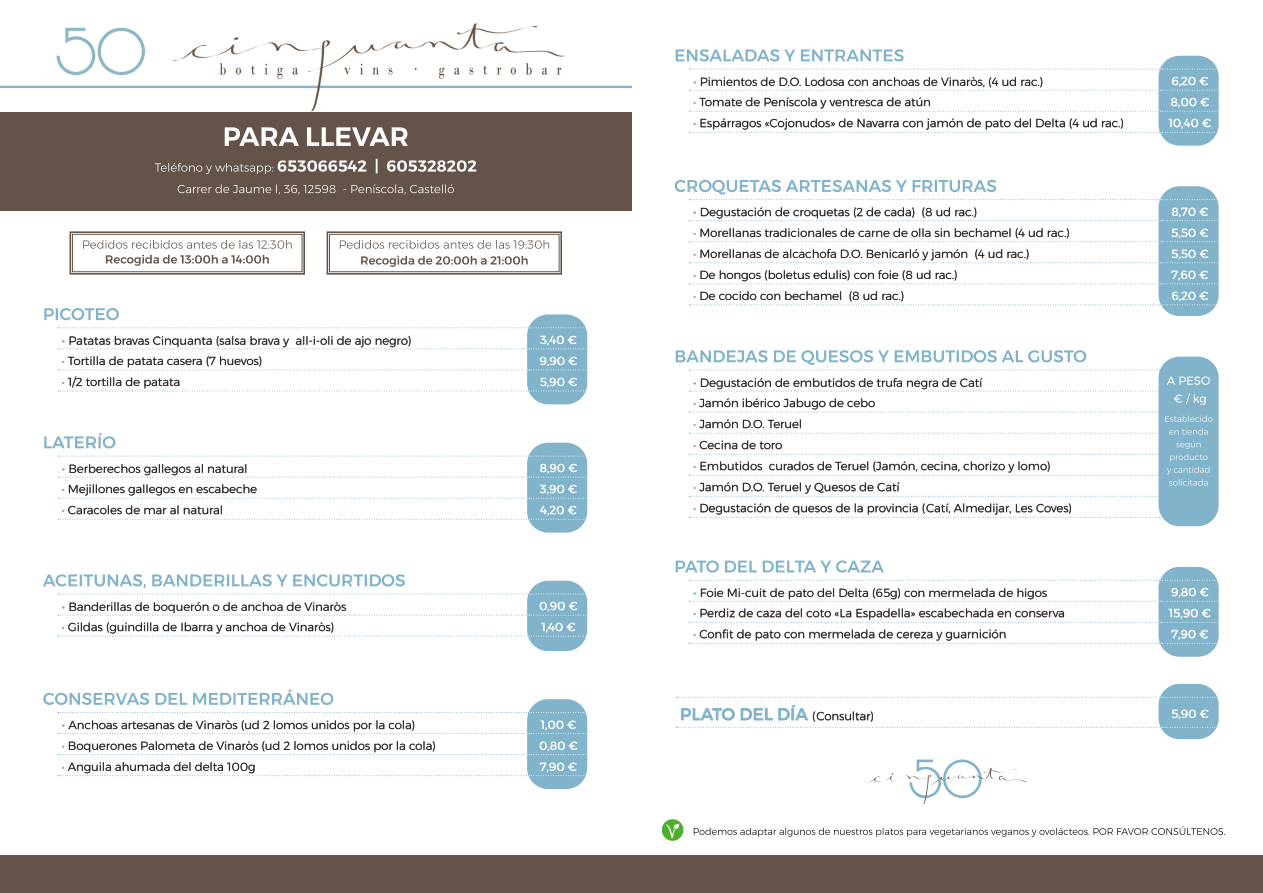
<style>
.page{position:relative;width:1263px;height:893px;background:#fff}
.page>*{position:absolute;margin:0;border:0;box-sizing:border-box;transform-origin:0 0}
.t1{font:500 16.95px "Montserrat";color:#81b3cb}
.t2{font:300 11.7px "Montserrat";color:#231f20}
.t3{font:11.7px "Montserrat";color:#fff}
.s1{font-weight:400;font-size:12.75px;color:#81b3cb}
.s2{font-weight:400;color:#81b3cb}
.s3{font-weight:300;font-size:11.7px;color:#231f20}
</style>
<div class="page">
<div style="left:527px;top:314px;width:60px;height:90px;background:#81b3cb;border-radius:21px"></div>
<svg style="left:58px;top:327px;width:528px;height:1px"></svg>
<div style="left:527px;top:699px;width:60px;height:90px;background:#81b3cb;border-radius:21px"></div>
<svg style="left:58px;top:712px;width:528px;height:1px"></svg>
<div style="left:527px;top:581px;width:60px;height:70px;background:#81b3cb;border-radius:21px"></div>
<svg style="left:58px;top:594px;width:528px;height:1px"></svg>
<div style="left:527px;top:443px;width:60px;height:90px;background:#81b3cb;border-radius:21px"></div>
<svg style="left:58px;top:456px;width:528px;height:1px"></svg>
<svg style="left:58px;top:376px;width:530px;height:16px"></svg>
<svg style="left:58px;top:356px;width:530px;height:14px"></svg>
<svg style="left:58px;top:336px;width:530px;height:13px"></svg>
<svg style="left:44px;top:308px;width:75px;height:12px"></svg>
<svg style="left:58px;top:506px;width:530px;height:14px"></svg>
<svg style="left:58px;top:485px;width:530px;height:14px"></svg>
<svg style="left:58px;top:464px;width:530px;height:14px"></svg>
<svg style="left:44px;top:433px;width:71px;height:15px"></svg>
<svg style="left:58px;top:623px;width:530px;height:14px"></svg>
<svg style="left:58px;top:602px;width:530px;height:14px"></svg>
<svg style="left:43px;top:574px;width:362px;height:14px"></svg>
<svg style="left:58px;top:762px;width:530px;height:14px"></svg>
<svg style="left:58px;top:741px;width:530px;height:14px"></svg>
<svg style="left:58px;top:720px;width:530px;height:14px"></svg>
<svg style="left:43px;top:689px;width:290px;height:16px"></svg>
<img style="left:0;top:23px;width:631px;height:90px">
<div style="left:0;top:113px;width:631px;height:98px;background:#635348"></div>
<svg style="left:155px;top:159px;width:321px;height:15px"></svg>
<svg style="left:225px;top:127px;width:183px;height:19px"></svg>
<svg style="left:178px;top:184px;width:276px;height:10px"></svg>
<svg style="left:69px;top:231px;width:236px;height:44px"></svg>
<svg style="left:326px;top:231px;width:236px;height:44px"></svg>
<div style="left:0;top:856px;width:631px;height:37px;background:#635348"></div>
<svg style="left:866px;top:759px;width:162px;height:45px"></svg>
<div style="left:631px;top:856px;width:632px;height:37px;background:#635348"></div>
<div style="left:1158px;top:186px;width:61px;height:130px;background:#81b3cb;border-radius:21px"></div>
<div style="left:1158px;top:357px;width:61px;height:169px;background:#81b3cb;border-radius:21px"></div>
<div style="left:1158px;top:684px;width:61px;height:55px;background:#81b3cb;border-radius:21px"></div>
<svg style="left:676px;top:697px;width:542px;height:1px"></svg>
<div style="left:1158px;top:567px;width:61px;height:90px;background:#81b3cb;border-radius:21px"></div>
<svg style="left:689px;top:580px;width:529px;height:1px"></svg>
<div style="left:1158px;top:56px;width:61px;height:90px;background:#81b3cb;border-radius:21px"></div>
<svg style="left:689px;top:69px;width:529px;height:1px"></svg>
<svg style="left:689px;top:291px;width:530px;height:14px"></svg>
<svg style="left:689px;top:270px;width:530px;height:14px"></svg>
<svg style="left:689px;top:249px;width:530px;height:14px"></svg>
<svg style="left:689px;top:228px;width:530px;height:14px"></svg>
<svg style="left:689px;top:208px;width:530px;height:13px"></svg>
<svg style="left:675px;top:180px;width:543px;height:20px"></svg>
<svg style="left:689px;top:504px;width:530px;height:14px"></svg>
<svg style="left:689px;top:441px;width:530px;height:56px"></svg>
<svg style="left:676px;top:350px;width:543px;height:85px"></svg>
<svg style="left:689px;top:630px;width:530px;height:14px"></svg>
<svg style="left:689px;top:609px;width:530px;height:14px"></svg>
<svg style="left:689px;top:588px;width:530px;height:14px"></svg>
<svg style="left:676px;top:560px;width:208px;height:13px"></svg>
<svg style="left:676px;top:705px;width:543px;height:23px"></svg>
<svg style="left:689px;top:119px;width:530px;height:14px"></svg>
<svg style="left:689px;top:98px;width:530px;height:14px"></svg>
<svg style="left:689px;top:77px;width:530px;height:14px"></svg>
<svg style="left:676px;top:49px;width:227px;height:12px"></svg>
<svg style="left:662px;top:819px;width:21px;height:22px"></svg>
<svg style="left:694px;top:826px;width:531px;height:11px"></svg>
<p class="t2" style="left:62px;top:332px;width:351px"><span class="s1">•</span> Patatas bravas Cinquanta (salsa brava y all-i-oli de ajo negro)</p>
<p class="t3" style="left:540px;top:331px;width:38px">3,40 €</p>
<p class="t2" style="left:62px;top:352px;width:202px"><span class="s2">•</span> Tortilla de patata casera (7 huevos)</p>
<p class="t3" style="left:540px;top:352px;width:39px">9,90 €</p>
<p class="t2" style="left:62px;top:373px;width:120px"><span class="s2">•</span> 1/2 tortilla de patata</p>
<p class="t3" style="left:540px;top:373px;width:39px">5,90 €</p>
<p class="t2" style="left:62px;top:460px;width:187px"><span class="s1">•</span> Berberechos gallegos al natural</p>
<p class="t3" style="left:540px;top:459px;width:39px">8,90 €</p>
<p class="t2" style="left:62px;top:480px;width:197px"><span class="s2">•</span> Mejillones gallegos en escabeche</p>
<p class="t3" style="left:540px;top:480px;width:39px">3,90 €</p>
<p class="t2" style="left:62px;top:501px;width:163px"><span class="s2">•</span> Caracoles de mar al natural</p>
<p class="t3" style="left:540px;top:501px;width:38px">4,20 €</p>
<p class="t2" style="left:62px;top:598px;width:286px"><span class="s1">•</span> Banderillas de boquerón o de anchoa de Vinaròs</p>
<p class="t3" style="left:539px;top:597px;width:40px">0,90 €</p>
<p class="t2" style="left:62px;top:618px;width:274px"><span class="s2">•</span> Gildas (guindilla de Ibarra y anchoa de Vinaròs)</p>
<p class="t3" style="left:541px;top:618px;width:36px">1,40 €</p>
<p class="t2" style="left:62px;top:716px;width:355px"><span class="s1">•</span> Anchoas artesanas de Vinaròs (ud 2 lomos unidos por la cola)</p>
<p class="t3" style="left:541px;top:716px;width:37px">1,00 €</p>
<p class="t2" style="left:62px;top:737px;width:376px"><span class="s2">•</span> Boquerones Palometa de Vinaròs (ud 2 lomos unidos por la cola)</p>
<p class="t3" style="left:539px;top:737px;width:40px">0,80 €</p>
<p class="t2" style="left:62px;top:758px;width:195px"><span class="s2">•</span> Anguila ahumada del delta 100g</p>
<p class="t3" style="left:540px;top:758px;width:38px">7,90 €</p>
<p class="t2" style="left:693px;top:73px;width:352px"><span class="s1">•</span> Pimientos de D.O. Lodosa con anchoas de Vinaròs, (4 ud rac.)</p>
<p class="t3" style="left:1171px;top:72px;width:39px">6,20 €</p>
<p class="t2" style="left:693px;top:93px;width:239px"><span class="s2">•</span> Tomate de Peníscola y ventresca de atún</p>
<p class="t3" style="left:1170px;top:93px;width:40px">8,00 €</p>
<p class="t2" style="left:693px;top:114px;width:432px"><span class="s2">•</span> Espárragos «Cojonudos» de Navarra con jamón de pato del Delta (4 ud rac.)</p>
<p class="t3" style="left:1169px;top:114px;width:44px">10,40 €</p>
<p class="t2" style="left:693px;top:203px;width:286px"><span class="s1">•</span> Degustación de croquetas (2 de cada) (8 ud rac.)</p>
<p class="t3" style="left:1171px;top:203px;width:39px">8,70 €</p>
<p class="t2" style="left:693px;top:224px;width:378px"><span class="s2">•</span> Morellanas tradicionales de carne de olla sin bechamel (4 ud rac.)</p>
<p class="t3" style="left:1171px;top:224px;width:39px">5,50 €</p>
<p class="t2" style="left:693px;top:245px;width:338px"><span class="s2">•</span> Morellanas de alcachofa D.O. Benicarló y jamón (4 ud rac.)</p>
<p class="t3" style="left:1171px;top:245px;width:39px">5,50 €</p>
<p class="t2" style="left:693px;top:266px;width:266px"><span class="s2">•</span> De hongos (boletus edulis) con foie (8 ud rac.)</p>
<p class="t3" style="left:1171px;top:266px;width:39px">7,60 €</p>
<p class="t2" style="left:693px;top:287px;width:213px"><span class="s2">•</span> De cocido con bechamel (8 ud rac.)</p>
<p class="t3" style="left:1171px;top:287px;width:39px">6,20 €</p>
<p class="t2" style="left:693px;top:374px;width:291px"><span class="s1">•</span> Degustación de embutidos de trufa negra de Catí</p>
<p class="t2" style="left:693px;top:394px;width:184px"><span class="s2">•</span> Jamón ibérico Jabugo de cebo</p>
<p class="t2" style="left:693px;top:415px;width:110px"><span class="s2">•</span> Jamón D.O. Teruel</p>
<p class="t2" style="left:693px;top:436px;width:91px"><span class="s2">•</span> Cecina de toro</p>
<p class="t2" style="left:693px;top:457px;width:359px"><span class="s2">•</span> Embutidos curados de Teruel (Jamón, cecina, chorizo y lomo)</p>
<p class="t2" style="left:693px;top:478px;width:208px"><span class="s2">•</span> Jamón D.O. Teruel y Quesos de Catí</p>
<p class="t2" style="left:693px;top:499px;width:380px"><span class="s2">•</span> Degustación de quesos de la provincia (Catí, Almedijar, Les Coves)</p>
<p class="t2" style="left:693px;top:584px;width:356px"><span class="s1">•</span> Foie Mi-cuit de pato del Delta (65g) con mermelada de higos</p>
<p class="t3" style="left:1171px;top:583px;width:39px">9,80 €</p>
<p class="t2" style="left:693px;top:604px;width:373px"><span class="s2">•</span> Perdiz de caza del coto «La Espadella» escabechada en conserva</p>
<p class="t3" style="left:1169px;top:604px;width:43px">15,90 €</p>
<p class="t2" style="left:693px;top:625px;width:315px"><span class="s2">•</span> Confit de pato con mermelada de cereza y guarnición</p>
<p class="t3" style="left:1171px;top:625px;width:38px">7,90 €</p>
<h1 class="t1" style="left:680px;top:701px;width:196px">PLATO DEL DÍA <span class="s3">(Consultar)</span></h1>
<p class="t3" style="left:1171px;top:705px;width:39px">5,90 €</p>
</div>
